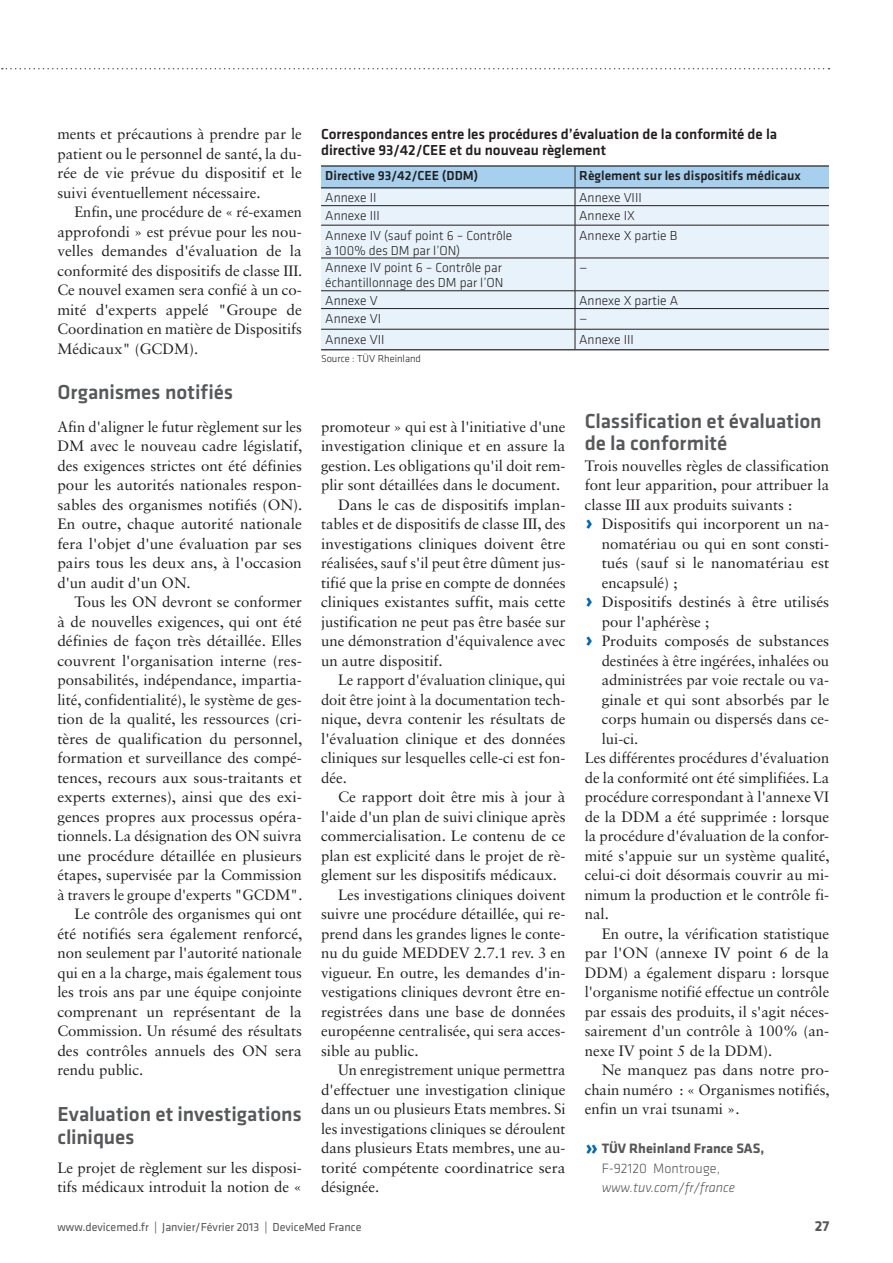
<style>
.page{position:relative;width:893px;height:1263px;background:#fff}
.page>*{position:absolute;margin:0;border:0;box-sizing:border-box;transform-origin:0 0}
.z0__zwischentitel{font:500 21px/22.5px "Klavika Basic";letter-spacing:-.005em;color:#57585a}
.g0__grundtext{font:15px/19.5px "Sabon LT Std";color:#231f20;text-align:justify}
.g1__grundtext_ohne_e{font:15px/19.5px "Sabon LT Std";color:#231f20;text-align:justify}
.th0___Tabelle_Übersc{font:500 15px/16.5px "Klavika Basic";color:#231f20}
.t1{font:700 15px "Klavika Basic";color:#57585a}
.t2{font:700 14.1px/19.5px "Klavika Basic";color:#57585a}
.tg0___Tabelle_Grundt{font:300 13.5px/15px "Klavika Basic";color:#231f20}
.tk0___Tabelle_Kopf{font:500 13.5px "Klavika Basic";color:#231f20}
.t3{font:12px "Klavika Basic";color:#57585a}
.tf0___Tabelle_Fußnot{font:300 10.5px "Klavika Basic";color:#231f20}
.s1{font-family:"Klavika Basic";font-weight:700;font-size:24px;color:#0166b3}
.s2{font-size:24px;color:#0166b3}
.s3{font-weight:300}
.s4{font-weight:300;font-style:italic}
</style>
<div class="page">
<svg style="left:2px;top:68px;width:827px;height:1px"></svg>
<div style="left:321px;top:226px;width:508px;height:123px;background:#e8f2fa"></div>
<hr style="left:321px;top:165px;width:254px;height:2px;background:#231f20">
<hr style="left:575px;top:165px;width:254px;height:2px;background:#231f20">
<svg style="left:321px;top:166px;width:508px;height:59px;background:#c7dbeb"></svg>
<hr style="left:575px;top:205px;width:254px;height:1px;background:#231f20">
<hr style="left:321px;top:225px;width:254px;height:1px;background:#231f20">
<hr style="left:575px;top:225px;width:1px;height:33px;background:#231f20">
<hr style="left:575px;top:225px;width:254px;height:1px;background:#231f20">
<hr style="left:321px;top:258px;width:254px;height:1px;background:#231f20">
<hr style="left:575px;top:258px;width:1px;height:33px;background:#231f20">
<hr style="left:575px;top:258px;width:254px;height:1px;background:#231f20">
<hr style="left:321px;top:290px;width:254px;height:1px;background:#231f20">
<hr style="left:575px;top:290px;width:254px;height:1px;background:#231f20">
<hr style="left:321px;top:308px;width:254px;height:1px;background:#231f20">
<hr style="left:575px;top:308px;width:254px;height:1px;background:#231f20">
<hr style="left:321px;top:329px;width:254px;height:1px;background:#231f20">
<svg style="left:575px;top:291px;width:1px;height:58px"></svg>
<hr style="left:575px;top:329px;width:254px;height:1px;background:#231f20">
<hr style="left:321px;top:349px;width:254px;height:1px;background:#231f20">
<hr style="left:575px;top:349px;width:254px;height:1px;background:#231f20">
<p class="g1__grundtext_ohne_e" style="left:57px;top:124px;width:246px">ments et précautions à prendre par le patient ou le personnel de santé, la du&shy;rée de vie prévue du dispositif et le suivi éventuellement nécessaire.</p>
<p class="g0__grundtext" style="left:57px;top:202px;width:247px;text-indent:17px">Enfin, une procédure de « ré-examen approfondi » est prévue pour les nou&shy;velles demandes d'évaluation de la conformité des dispositifs de classe III.<br>Ce nouvel examen sera confié à un co&shy;mité d'experts appelé "Groupe de Coordination en matière de Dispositifs Médicaux" (GCDM).</p>
<p class="z0__zwischentitel" style="left:57px;top:381px;width:177px">Organismes notifiés</p>
<p class="g1__grundtext_ohne_e" style="left:57px;top:416px;width:247px">Afin d'aligner le futur règlement sur les DM avec le nouveau cadre législatif, des exigences strictes ont été définies pour les autorités nationales respon&shy;sables des organismes notifiés (ON).<br>En outre, chaque autorité nationale fera l'objet d'une évaluation par ses pairs tous les deux ans, à l'occasion d'un audit d'un ON.</p>
<p class="g0__grundtext" style="left:57px;top:592px;width:247px;text-indent:17px">Tous les ON devront se conformer à de nouvelles exigences, qui ont été définies de façon très détaillée. Elles couvrent l'organisation interne (res&shy;ponsabilités, indépendance, impartia&shy;lité, confidentialité), le système de ges&shy;tion de la qualité, les ressources (cri&shy;tères de qualification du personnel, formation et surveillance des compé&shy;tences, recours aux sous-traitants et experts externes), ainsi que des exi&shy;gences propres aux processus opéra&shy;tionnels. La désignation des ON suivra une procédure détaillée en plusieurs étapes, supervisée par la Commission à travers le groupe d'experts "GCDM".</p>
<p class="g0__grundtext" style="left:57px;top:904px;width:247px;text-indent:17px">Le contrôle des organismes qui ont été notifiés sera également renforcé, non seulement par l'autorité nationale qui en a la charge, mais également tous les trois ans par une équipe conjointe comprenant un représentant de la Commission. Un résumé des résultats des contrôles annuels des ON sera rendu public.</p>
<p class="z0__zwischentitel" style="left:57px;top:1102px;width:246px">Evaluation et investigations cliniques</p>
<p class="g1__grundtext_ohne_e" style="left:57px;top:1157px;width:246px">Le projet de règlement sur les disposi&shy;tifs médicaux introduit la notion de «</p>
<p class="th0___Tabelle_Übersc" style="left:321px;top:125px;width:458px">Correspondances entre les procédures d’évaluation de la conformité de la directive 93/42/CEE et du nouveau règlement</p>
<p class="tk0___Tabelle_Kopf" style="left:325px;top:167px;width:155px">Directive 93/42/CEE (DDM)</p>
<p class="tk0___Tabelle_Kopf" style="left:579px;top:167px;width:223px">Règlement sur les dispositifs médicaux</p>
<p class="tg0___Tabelle_Grundt" style="left:325px;top:190px;width:53px">Annexe II</p>
<p class="tg0___Tabelle_Grundt" style="left:579px;top:190px;width:64px">Annexe VIII</p>
<p class="tg0___Tabelle_Grundt" style="left:325px;top:208px;width:56px">Annexe III</p>
<p class="tg0___Tabelle_Grundt" style="left:579px;top:208px;width:57px">Annexe IX</p>
<p class="tg0___Tabelle_Grundt" style="left:325px;top:227px;width:189px">Annexe IV (sauf point 6 – Contrôle à 100% des DM par l’ON)</p>
<p class="tg0___Tabelle_Grundt" style="left:579px;top:227px;width:100px">Annexe X partie B</p>
<p class="tg0___Tabelle_Grundt" style="left:325px;top:260px;width:180px">Annexe IV point 6 – Contrôle par échantillonnage des DM par l’ON</p>
<p class="tg0___Tabelle_Grundt" style="left:579px;top:260px;width:10px">—</p>
<p class="tg0___Tabelle_Grundt" style="left:325px;top:293px;width:54px">Annexe V</p>
<p class="tg0___Tabelle_Grundt" style="left:579px;top:293px;width:100px">Annexe X partie A</p>
<p class="tg0___Tabelle_Grundt" style="left:325px;top:311px;width:57px">Annexe VI</p>
<p class="tg0___Tabelle_Grundt" style="left:579px;top:311px;width:10px">—</p>
<p class="tg0___Tabelle_Grundt" style="left:325px;top:331px;width:61px">Annexe VII</p>
<p class="tg0___Tabelle_Grundt" style="left:579px;top:331px;width:56px">Annexe III</p>
<p class="tf0___Tabelle_Fußnot" style="left:321px;top:352px;width:101px">Source : TÜV Rheinland</p>
<p class="g1__grundtext_ohne_e" style="left:321px;top:416px;width:246px">promoteur » qui est à l'initiative d'une investigation clinique et en assure la gestion. Les obligations qu'il doit rem&shy;plir sont détaillées dans le document.</p>
<p class="g0__grundtext" style="left:321px;top:494px;width:246px;text-indent:17px">Dans le cas de dispositifs implan&shy;tables et de dispositifs de classe III, des investigations cliniques doivent être réalisées, sauf s'il peut être dûment jus&shy;tifié que la prise en compte de données cliniques existantes suffit, mais cette justification ne peut pas être basée sur une démonstration d'équivalence avec un autre dispositif.</p>
<p class="g0__grundtext" style="left:321px;top:670px;width:246px;text-indent:17px">Le rapport d'évaluation clinique, qui doit être joint à la documentation tech&shy;nique, devra contenir les résultats de l'évaluation clinique et des données cliniques sur lesquelles celle-ci est fon&shy;dée.</p>
<p class="g0__grundtext" style="left:321px;top:787px;width:246px;text-indent:17px">Ce rapport doit être mis à jour à l'aide d'un plan de suivi clinique après commercialisation. Le contenu de ce plan est explicité dans le projet de rè&shy;glement sur les dispositifs médicaux.</p>
<p class="g0__grundtext" style="left:321px;top:884px;width:246px;text-indent:17px">Les investigations cliniques doivent suivre une procédure détaillée, qui re&shy;prend dans les grandes lignes le conte&shy;nu du guide MEDDEV 2.7.1 rev. 3 en vigueur. En outre, les demandes d'in&shy;vestigations cliniques devront être en&shy;registrées dans une base de données européenne centralisée, qui sera acces&shy;sible au public.</p>
<p class="g0__grundtext" style="left:321px;top:1060px;width:246px;text-indent:17px">Un enregistrement unique permettra d'effectuer une investigation clinique dans un ou plusieurs Etats membres. Si les investigations cliniques se déroulent dans plusieurs Etats membres, une au&shy;torité compétente coordinatrice sera désignée.</p>
<p class="z0__zwischentitel" style="left:585px;top:409px;width:238px">Classification et évaluation de la conformité</p>
<p class="g1__grundtext_ohne_e" style="left:585px;top:455px;width:246px">Trois nouvelles règles de classification font leur apparition, pour attribuer la classe III aux produits suivants :</p>
<p class="g0__grundtext" style="left:602px;top:514px;width:229px;text-indent:-17px"><span class="s1">›</span> Dispositifs qui incorporent un na&shy;nomatériau ou qui en sont consti&shy;tués (sauf si le nanomatériau est encapsulé) ;</p>
<p class="g0__grundtext" style="left:602px;top:592px;width:229px;text-indent:-17px"><span class="s1">›</span> Dispositifs destinés à être utilisés pour l'aphérèse ;</p>
<p class="g0__grundtext" style="left:602px;top:631px;width:229px;text-indent:-17px"><span class="s1">›</span> Produits composés de substances destinées à être ingérées, inhalées ou administrées par voie rectale ou va&shy;ginale et qui sont absorbés par le corps humain ou dispersés dans ce&shy;lui-ci.</p>
<p class="g1__grundtext_ohne_e" style="left:585px;top:748px;width:247px">Les différentes procédures d'évaluation de la conformité ont été simplifiées. La procédure correspondant à l'annexe VI de la DDM a été supprimée : lorsque la procédure d'évaluation de la confor&shy;mité s'appuie sur un système qualité, celui-ci doit désormais couvrir au mi&shy;nimum la production et le contrôle fi&shy;nal.</p>
<p class="g0__grundtext" style="left:585px;top:923px;width:246px;text-indent:17px">En outre, la vérification statistique par l'ON (annexe IV point 6 de la DDM) a également disparu : lorsque l'organisme notifié effectue un contrôle par essais des produits, il s'agit néces&shy;sairement d'un contrôle à 100% (an&shy;nexe IV point 5 de la DDM).</p>
<p class="g0__grundtext" style="left:585px;top:1060px;width:247px;text-indent:17px">Ne manquez pas dans notre pro&shy;chain numéro : « Organismes notifiés, enfin un vrai tsunami ».</p>
<p class="t2" style="left:602px;top:1138px;width:164px;text-indent:-17px"><span class="s2">»</span> TÜV Rheinland France SAS,<br><span class="s3">F-92120 Montrouge, </span><span class="s4">www.tuv.com/fr/france</span></p>
<p class="t3" style="left:57px;top:1219px;width:306px">www.devicemed.fr | Janvier/Février 2013 | DeviceMed France</p>
<p class="t1" style="left:815px;top:1215px;width:16px">27</p>
</div>
